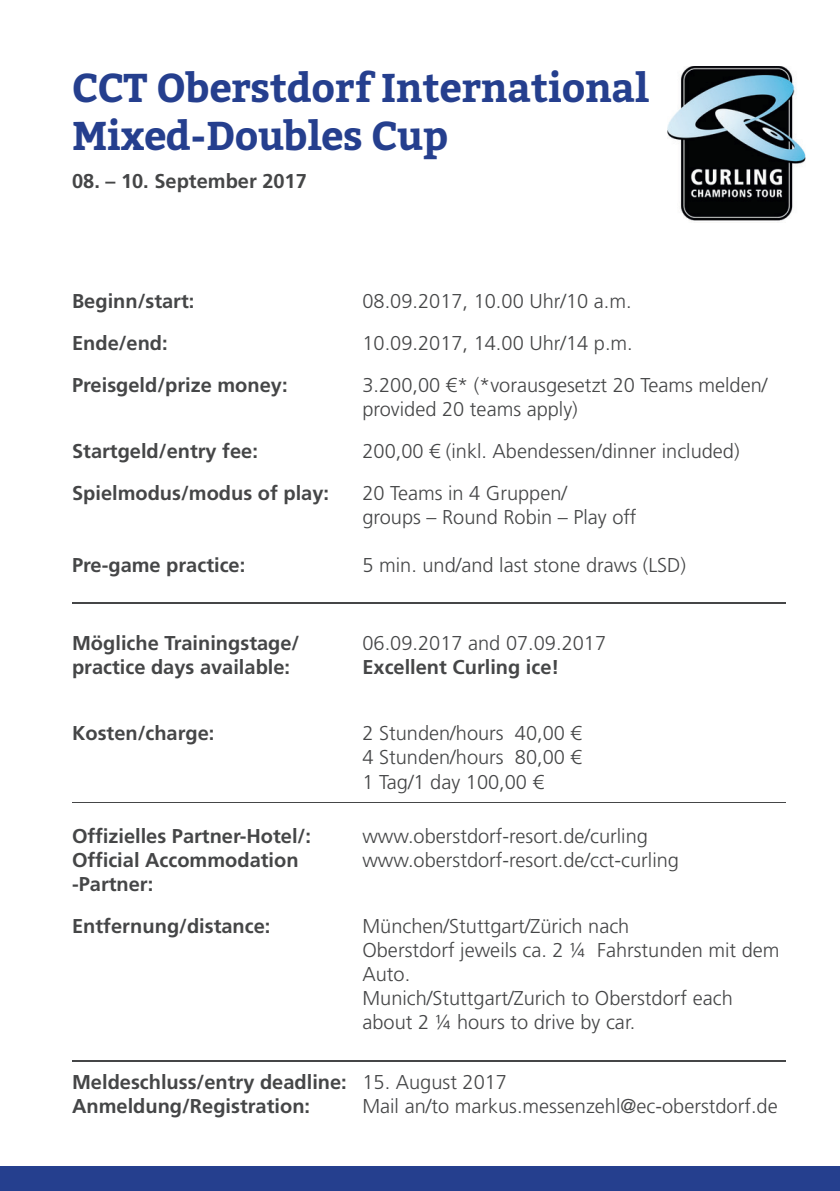
<style>
.page{position:relative;width:840px;height:1191px;background:#fff}
.page>*{position:absolute;margin:0;border:0;box-sizing:border-box;transform-origin:0 0}
.t1{font:700 40px/48px "Bitter";letter-spacing:-.01em;color:#253f8e}
.t2{font:300 20px/24px "Frutiger LT Std";color:#454647}
.t3{font:700 20px/42px "Frutiger LT Std";color:#454647}
.s1{font-weight:300}
</style>
<div class="page">
<hr style="left:72px;top:602px;width:713px;height:1px;background:#454647">
<hr style="left:72px;top:1060px;width:713px;height:1px;background:#454647">
<hr style="left:72px;top:801px;width:713px;height:1px;background:#454647">
<div style="left:0;top:1166px;width:839px;height:25px;background:#253f8e"></div>
<img style="left:667px;top:66px;width:138px;height:155px">
<h1 class="t1" style="left:72px;top:64px;width:578px">CCT Oberstdorf International<br>Mixed-Doubles Cup</h1>
<p class="t3" style="left:72px;top:160px;width:236px">08. – 10. September 2017</p>
<p class="t3" style="left:72px;top:280px;width:124px">Beginn/start:</p>
<p class="t2" style="left:362px;top:290px;width:271px">08.09.2017, 10.00 Uhr/10 a.m.</p>
<p class="t3" style="left:72px;top:322px;width:97px">Ende/end:</p>
<p class="t2" style="left:362px;top:332px;width:272px">10.09.2017, 14.00 Uhr/14 p.m.</p>
<p class="t3" style="left:72px;top:364px;width:217px">Preisgeld/prize money:</p>
<p class="t2" style="left:362px;top:374px;width:406px">3.200,00 €* (*vorausgesetzt 20 Teams melden/ provided 20 teams apply)</p>
<p class="t3" style="left:72px;top:430px;width:187px">Startgeld/entry fee:</p>
<p class="t2" style="left:362px;top:440px;width:378px">200,00 € (inkl. Abendessen/dinner included)</p>
<p class="t3" style="left:72px;top:472px;width:258px">Spielmodus/modus of play:</p>
<p class="t2" style="left:362px;top:482px;width:275px">20 Teams in 4 Gruppen/<br>groups – Round Robin – Play off</p>
<p class="t3" style="left:72px;top:544px;width:175px">Pre-game practice:</p>
<p class="t2" style="left:362px;top:554px;width:325px">5 min. und/and last stone draws (LSD)</p>
<p class="t3" style="left:72px;top:622px;width:229px">Mögliche Trainingstage/</p>
<p class="t2" style="left:362px;top:632px;width:245px">06.09.2017 and 07.09.2017</p>
<p class="t3" style="left:72px;top:646px;width:219px">practice days available:</p>
<p class="t3" style="left:362px;top:646px;width:198px">Excellent Curling ice!</p>
<p class="t3" style="left:72px;top:712px;width:144px">Kosten/charge:</p>
<p class="t2" style="left:362px;top:722px;width:221px;text-align:justify">2 Stunden/hours 40,00 € 4 Stunden/hours 80,00 € 1 Tag/1 day 100,00 €</p>
<p class="t3" style="left:72px;top:814px;width:240px">Offizielles Partner-Hotel/:</p>
<p class="t2" style="left:362px;top:824px;width:287px">www.oberstdorf-resort.de/curling</p>
<p class="t3" style="left:72px;top:838px;width:228px">Official Accommodation</p>
<p class="t2" style="left:362px;top:848px;width:318px">www.oberstdorf-resort.de/cct-curling</p>
<p class="t3" style="left:72px;top:862px;width:200px">-Partner:<br>Entfernung/distance:</p>
<p class="t2" style="left:362px;top:914px;width:418px">München/Stuttgart/Zürich nach<br>Oberstdorf jeweils ca. 2 ¼ Fahrstunden mit dem<br>Auto.<br>Munich/Stuttgart/Zurich to Oberstdorf each about 2 ¼ hours to drive by car.</p>
<p class="t3" style="left:72px;top:1069px;width:436px;line-height:24px">Meldeschluss/entry deadline: <span class="s1">15. August 2017<br></span>Anmeldung/Registration:</p>
<p class="t2" style="left:362px;top:1094px;width:416px">Mail an/to markus.messenzehl@ec-oberstdorf.de</p>
</div>
